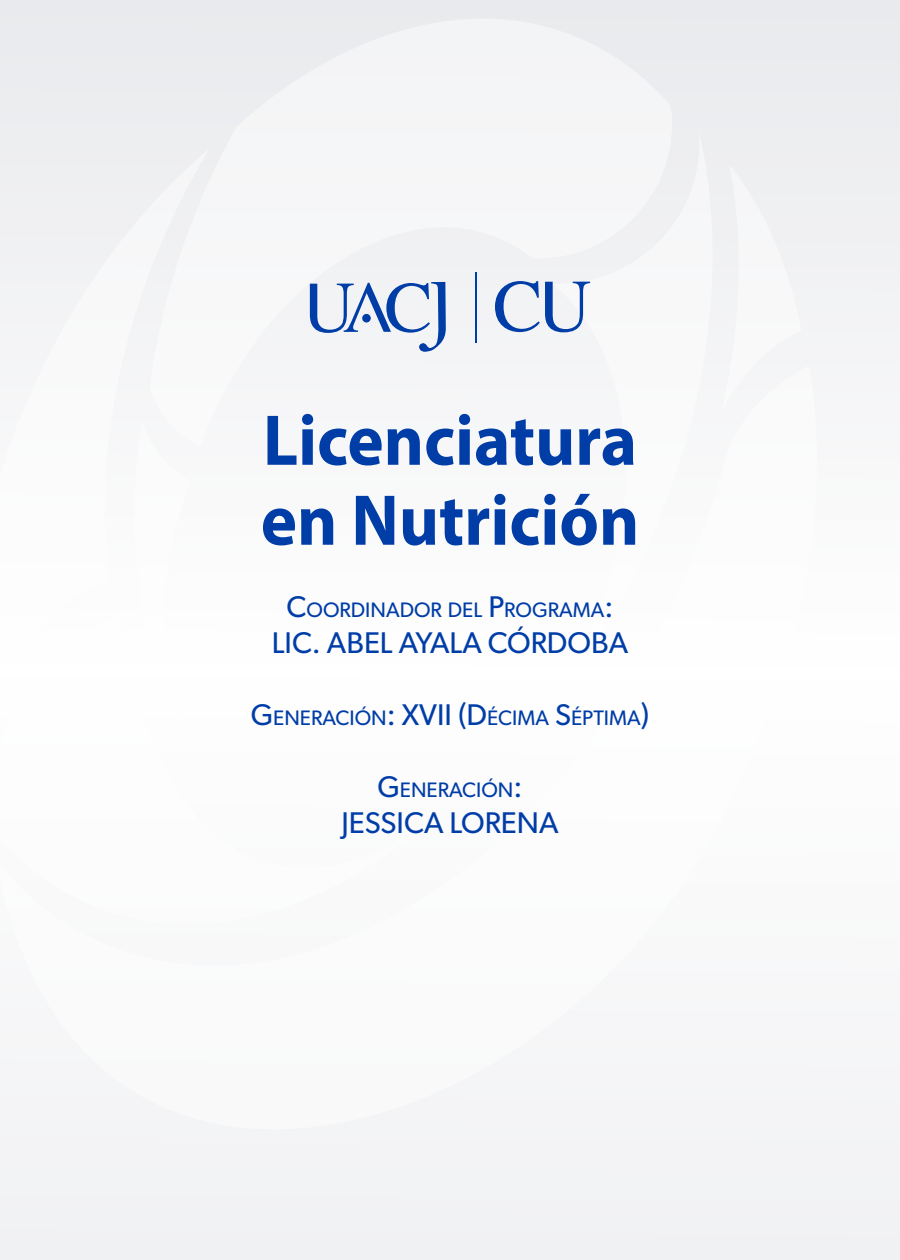
<style>
.page{position:relative;width:900px;height:1260px;background:#f6f6f8}
.page>*{position:absolute;margin:0;border:0;box-sizing:border-box;transform-origin:0 0}
.t1{font:700 72.5px/80px "Myriad Pro";color:#003da7;scale:.95 1}
.t2{font:30px "Gibson";color:#003da7}
.t3{font:21px "Gibson";color:#003da7}
.s1{font-size:30px}
</style>
<div class="page">
<hr style="left:475px;top:272px;width:1px;height:70px;background:#003da7">
<svg style="left:310px;top:282px;width:136px;height:70px"></svg>
<svg style="left:495px;top:281px;width:95px;height:51px"></svg>
<h1 class="t1" style="left:261px;top:398px;width:400px">Licenciatura en Nutrición</h1>
<p class="t3" style="left:287px;top:597px;width:328px"><span class="s1">C</span>OORDINADOR DEL <span class="s1">P</span>ROGRAMA<span class="s1">:</span></p>
<h2 class="t2" style="left:272px;top:624px;width:358px">LIC. ABEL AYALA CÓRDOBA</h2>
<p class="t3" style="left:251px;top:705px;width:400px"><span class="s1">G</span>ENERACIÓN<span class="s1">: XVII (D</span>ÉCIMA <span class="s1">S</span>ÉPTIMA<span class="s1">)</span></p>
<p class="t3" style="left:377px;top:777px;width:147px"><span class="s1">G</span>ENERACIÓN<span class="s1">:</span></p>
<h2 class="t2" style="left:341px;top:804px;width:219px">JESSICA LORENA</h2>
</div>
